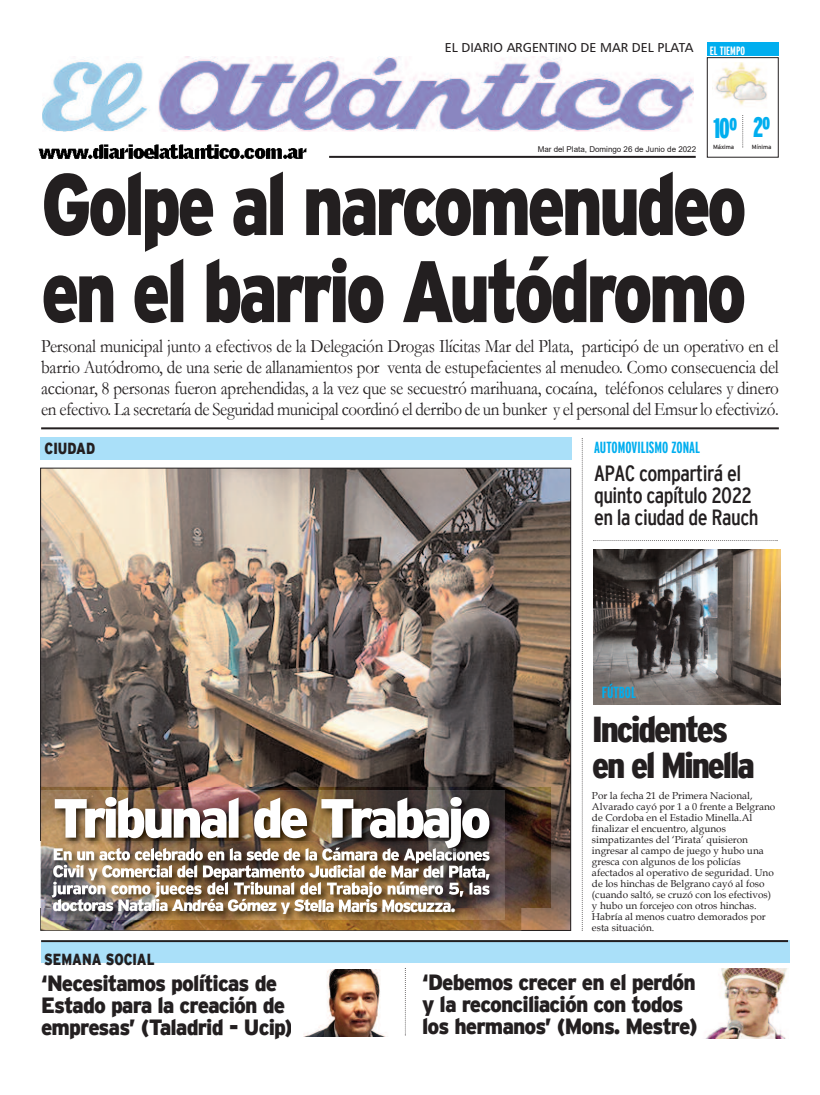
<style>
.page{position:relative;width:820px;height:1095px;background:#fff}
.page>*{position:absolute;margin:0;border:0;box-sizing:border-box;transform-origin:0 0}
.t1{font:900 87px/87px "Interstate";letter-spacing:-.055em;color:#231f20;scale:.81 1}
.t2{font:900 55px "Interstate";letter-spacing:-.07em;color:#fff}
.t3{font:900 condensed 36px/36px "Interstate";letter-spacing:-.055em;color:#231f20;scale:1.07 1}
.t4{font:900 extra-condensed 28px "Interstate";color:#00aeef}
.t5{font:900 22px/22px "Interstate";letter-spacing:-.045em;color:#231f20;scale:.95 1}
.t6{font:condensed 22px/22px "Interstate";letter-spacing:-.025em;color:#231f20}
.t7{font:19px/21px "Garamond";letter-spacing:-.025em;color:#231f20;text-align:justify;scale:.9 1}
.t8{font:900 17px "Interstate";letter-spacing:-.07em;color:#fff}
.t9{font:700 extra-condensed 16px "Interstate";color:#00aeef}
.t10{font:900 16px "Interstate";color:#231f20;scale:.8 1}
.t11{font:13px "Humanist 777 BT Roman B";color:#231f20}
.t12{font:700 extra-condensed 12px "Interstate";color:#fff}
.t13{font:10px/11px "Book Antiqua";color:#231f20}
.t14{font:8px "Arial";color:#231f20}
.t15{font:6px "Interstate";letter-spacing:-.005em;color:#231f20}
</style>
<div class="page">
<img style="left:42px;top:470px;width:526px;height:458px">
<svg style="left:581px;top:438px;width:1px;height:491px"></svg>
<hr style="left:41px;top:427px;width:737px;height:2px;background:#231f20">
<div style="left:40px;top:437px;width:531px;height:22px;background:#aae0f9"></div>
<svg style="left:593px;top:540px;width:184px;height:1px"></svg>
<img style="left:593px;top:549px;width:187px;height:155px">
<img style="left:42px;top:56px;width:651px;height:75px">
<hr style="left:329px;top:156px;width:366px;height:2px;background:#231f20">
<div style="left:706px;top:57px;width:72px;height:100px;border:1px solid #231f20"></div>
<div style="left:706px;top:43px;width:72px;height:13px;background:#00aeef"></div>
<svg style="left:742px;top:115px;width:1px;height:32px"></svg>
<img style="left:712px;top:62px;width:55px;height:43px">
<img style="left:38px;top:144px;width:269px;height:15px">
<img style="left:707px;top:968px;width:81px;height:69px">
<div style="left:41px;top:940px;width:748px;height:22px;background:#aae0f9"></div>
<hr style="left:41px;top:939px;width:746px;height:2px;background:#231f20">
<img style="left:40px;top:930px;width:481px;height:1px">
<img style="left:41px;top:907px;width:480px;height:23px">
<img style="left:250px;top:940px;width:271px;height:1px">
<img style="left:41px;top:939px;width:480px;height:1px">
<img style="left:41px;top:907px;width:463px;height:12px">
<img style="left:40px;top:786px;width:511px;height:121px">
<img style="left:41px;top:789px;width:463px;height:52px">
<img style="left:54px;top:847px;width:88px;height:13px">
<img style="left:53px;top:864px;width:78px;height:16px">
<img style="left:51px;top:881px;width:68px;height:16px">
<img style="left:53px;top:898px;width:52px;height:9px">
<svg style="left:404px;top:968px;width:1px;height:67px"></svg>
<img style="left:303px;top:969px;width:82px;height:67px">
<p class="t11" style="left:444px;top:40px;width:250px">EL DIARIO ARGENTINO DE MAR DEL PLATA</p>
<p class="t12" style="left:709px;top:44px;width:37px">EL TIEMPO</p>
<p class="t14" style="left:537px;top:145px;width:160px">Mar del Plata, Domingo 26 de Junio de 2022</p>
<h3 class="t4" style="left:713px;top:112px;width:59px">10º 2º</h3>
<p class="t15" style="left:712px;top:143px;width:23px">Máxima</p>
<p class="t15" style="left:751px;top:143px;width:21px">Mínima</p>
<h1 class="t1" style="left:41px;top:160px;width:872px">Golpe al narcomenudeo en el barrio Autódromo</h1>
<p class="t7" style="left:41px;top:335px;width:820px">Personal municipal junto a efectivos de la Delegación Drogas Ilícitas Mar del Plata, participó de un operativo en el barrio Autódromo, de una serie de allanamientos por venta de estupefacientes al menudeo. Como consecuencia del accionar, 8 personas fueron aprehendidas, a la vez que se secuestró marihuana, cocaína, teléfonos celulares y dinero en efectivo. La secretaría de Seguridad municipal coordinó el derribo de un bunker y el personal del Emsur lo efectivizó.</p>
<p class="t9" style="left:593px;top:438px;width:107px">AUTOMOVILISMO ZONAL</p>
<p class="t10" style="left:45px;top:439px;width:65px">CIUDAD</p>
<h2 class="t2" style="left:52px;top:786px;width:440px">Tribunal de Trabajo</h2>
<p class="t8" style="left:52px;top:895px;width:404px">doctoras Natalia Andréa Gómez y Stella Maris Moscuzza.</p>
<p class="t6" style="left:593px;top:462px;width:166px">APAC compartirá el quinto capítulo 2022 en la ciudad de Rauch</p>
<p class="t9" style="left:601px;top:683px;width:36px">fúTbOL</p>
<h3 class="t3" style="left:592px;top:711px;width:153px">Incidentes en el Minella</h3>
<p class="t13" style="left:591px;top:789px;width:185px">Por la fecha 21 de Primera Nacional, Alvarado cayó por 1 a 0 frente a Belgrano de Cordoba en el Estadio Minella.Al finalizar el encuentro, algunos simpatizantes del ‘Pirata’ quisieron ingresar al campo de juego y hubo una gresca con algunos de los policías afectados al operativo de seguridad. Uno de los hinchas de Belgrano cayó al foso (cuando saltó, se cruzó con los efectivos) y hubo un forcejeo con otros hinchas.<br>Habría al menos cuatro demorados por esta situación.</p>
<p class="t10" style="left:44px;top:949px;width:139px">SEMANA SOCIAL</p>
<p class="t5" style="left:41px;top:971px;width:267px">‘Necesitamos políticas de<br>Estado para la creación de empresas’ (Taladrid - Ucip)</p>
<p class="t5" style="left:422px;top:970px;width:291px">‘Debemos crecer en el perdón y la reconciliación con todos los hermanos’ (Mons. Mestre)</p>
</div>
